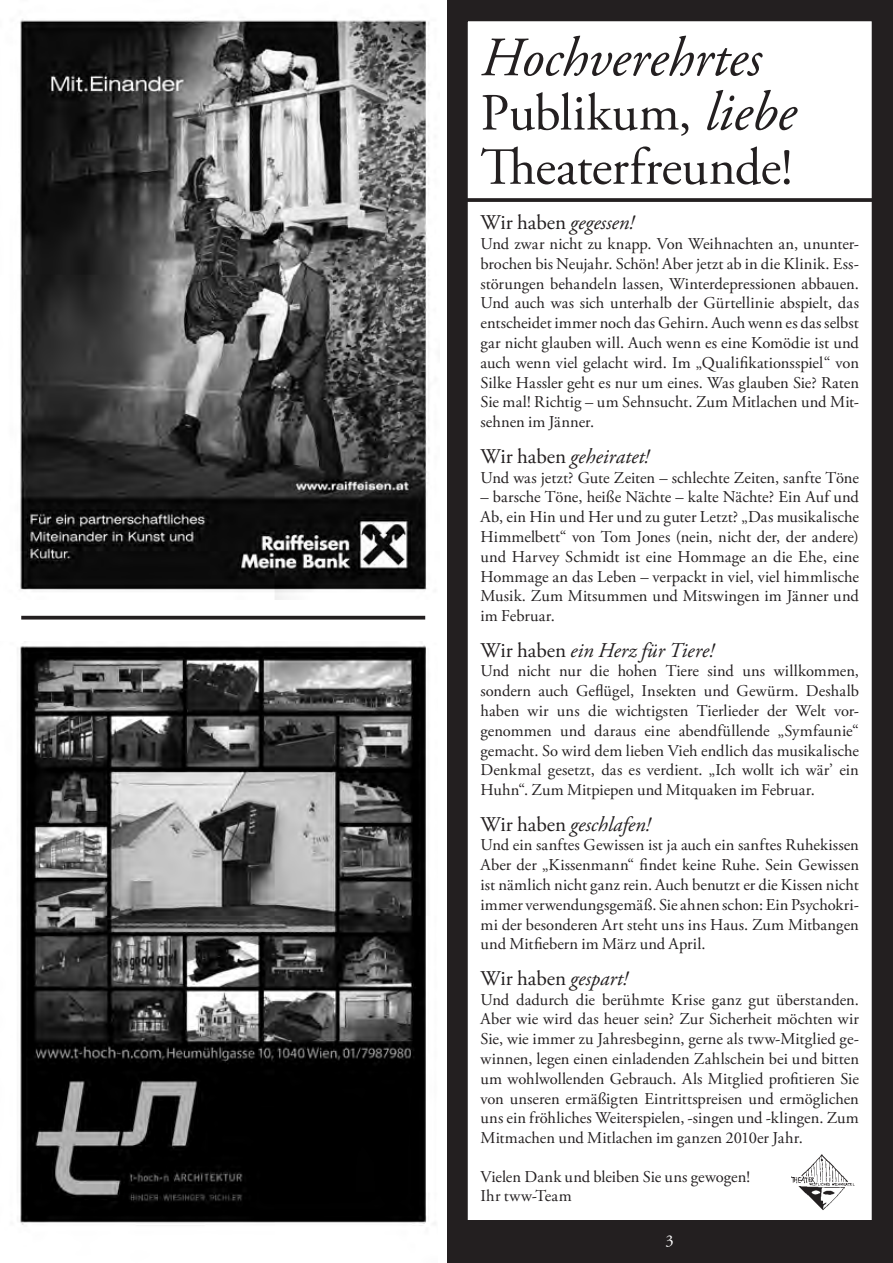
<style>
.page{position:relative;width:893px;height:1263px;background:#fff}
.page>*{position:absolute;margin:0;border:0;box-sizing:border-box;transform-origin:0 0}
.t1{font:italic 55.35px "Adobe Garamond Pro";letter-spacing:-.005em;color:#231f20}
.t2{font:52.05px/54.3px "Adobe Garamond Pro";letter-spacing:-.01em;color:#231f20}
.Text{font:italic 21px "Adobe Garamond Pro";color:#231f20}
.Text-2{font:21px "Adobe Garamond Pro";color:#231f20}
.Text-3{font:16.5px/19.8px "Adobe Garamond Pro";letter-spacing:.005em;color:#231f20;text-align:justify}
.t3{font:16.5px "Adobe Garamond Pro";color:#fff}
.s1{font-style:italic;font-size:55.35px}
.s2{font-style:normal}
.s3{font-style:italic}
</style>
<div class="page">
<svg style="left:447px;top:0;width:446px;height:1263px"></svg>
<img style="left:20px;top:19px;width:409px;height:581px">
<img style="left:17px;top:641px;width:418px;height:585px">
<hr style="left:21px;top:616px;width:404px;height:3px;background:#231f20">
<p class="t1" style="left:480px;top:24px;width:282px">Hochverehrtes</p>
<p class="t2" style="left:480px;top:88px;width:317px">Publikum, <span class="s1">liebe<br></span>Theaterfreunde!</p>
<p class="Text" style="left:480px;top:210px;width:155px"><span class="s2">Wir haben</span> gegessen!</p>
<p class="Text-3" style="left:480px;top:234px;width:380px">Und zwar nicht zu knapp. Von Weihnachten an, ununter&shy;brochen bis Neujahr. Schön! Aber jetzt ab in die Klinik. Ess&shy;störungen behandeln lassen, Winterdepressionen abbauen.<br>Und auch was sich unterhalb der Gürtellinie abspielt, das entscheidet immer noch das Gehirn. Auch wenn es das selbst gar nicht glauben will. Auch wenn es eine Komödie ist und auch wenn viel gelacht wird. Im „Qualifikationsspiel“ von Silke Hassler geht es nur um eines. Was glauben Sie? Raten Sie mal! Richtig – um Sehnsucht. Zum Mitlachen und Mit&shy;sehnen im Jänner.</p>
<p class="Text" style="left:480px;top:443px;width:170px"><span class="s2">Wir haben</span> geheiratet!</p>
<p class="Text-3" style="left:480px;top:468px;width:380px">Und was jetzt? Gute Zeiten – schlechte Zeiten, sanfte Töne</p>
<p class="Text-3" style="left:480px;top:488px;width:380px">– barsche Töne, heiße Nächte – kalte Nächte? Ein Auf und Ab, ein Hin und Her und zu guter Letzt? „Das musikalische Himmelbett“ von Tom Jones (nein, nicht der, der andere) und Harvey Schmidt ist eine Hommage an die Ehe, eine Hommage an das Leben – verpackt in viel, viel himmlische Musik. Zum Mitsummen und Mitswingen im Jänner und im Februar.</p>
<p class="Text" style="left:480px;top:637px;width:235px"><span class="s2">Wir haben</span> ein Herz für Tiere!</p>
<p class="Text-3" style="left:480px;top:662px;width:380px">Und nicht nur die hohen Tiere sind uns willkommen, sondern auch Geflügel, Insekten und Gewürm. Deshalb haben wir uns die wichtigsten Tierlieder der Welt vor&shy;genommen und daraus eine abendfüllende „Symfaunie“ gemacht. So wird dem lieben Vieh endlich das musikalische Denkmal gesetzt, das es verdient. „Ich wollt ich wär’ ein Huhn“. Zum Mitpiepen und Mitquaken im Februar.</p>
<p class="Text" style="left:480px;top:811px;width:171px"><span class="s2">Wir haben</span> geschlafen!</p>
<p class="Text-3" style="left:480px;top:836px;width:380px">Und ein sanftes Gewissen ist ja auch ein sanftes Ruhekissen Aber der „Kissenmann“ findet keine Ruhe. Sein Gewissen ist nämlich nicht ganz rein. Auch benutzt er die Kissen nicht immer verwendungsgemäß. Sie ahnen schon: Ein Psychokri&shy;mi der besonderen Art steht uns ins Haus. Zum Mitbangen und Mitfiebern im März und April.</p>
<p class="Text-2" style="left:480px;top:965px;width:148px">Wir haben <span class="s3">gespart!</span></p>
<p class="Text-3" style="left:480px;top:990px;width:380px">Und dadurch die berühmte Krise ganz gut überstanden.<br>Aber wie wird das heuer sein? Zur Sicherheit möchten wir Sie, wie immer zu Jahresbeginn, gerne als tww-Mitglied ge&shy;winnen, legen einen einladenden Zahlschein bei und bitten um wohlwollenden Gebrauch. Als Mitglied profitieren Sie von unseren ermäßigten Eintrittspreisen und ermöglichen uns ein fröhliches Weiterspielen, -singen und -klingen. Zum Mitmachen und Mitlachen im ganzen 2010er Jahr.</p>
<p class="Text-3" style="left:480px;top:1167px;width:271px">Vielen Dank und bleiben Sie uns gewogen!</p>
<p class="Text-3" style="left:480px;top:1186px;width:93px">Ihr tww-Team</p>
<p class="t3" style="left:666px;top:1230px;width:10px">3</p>
</div>
